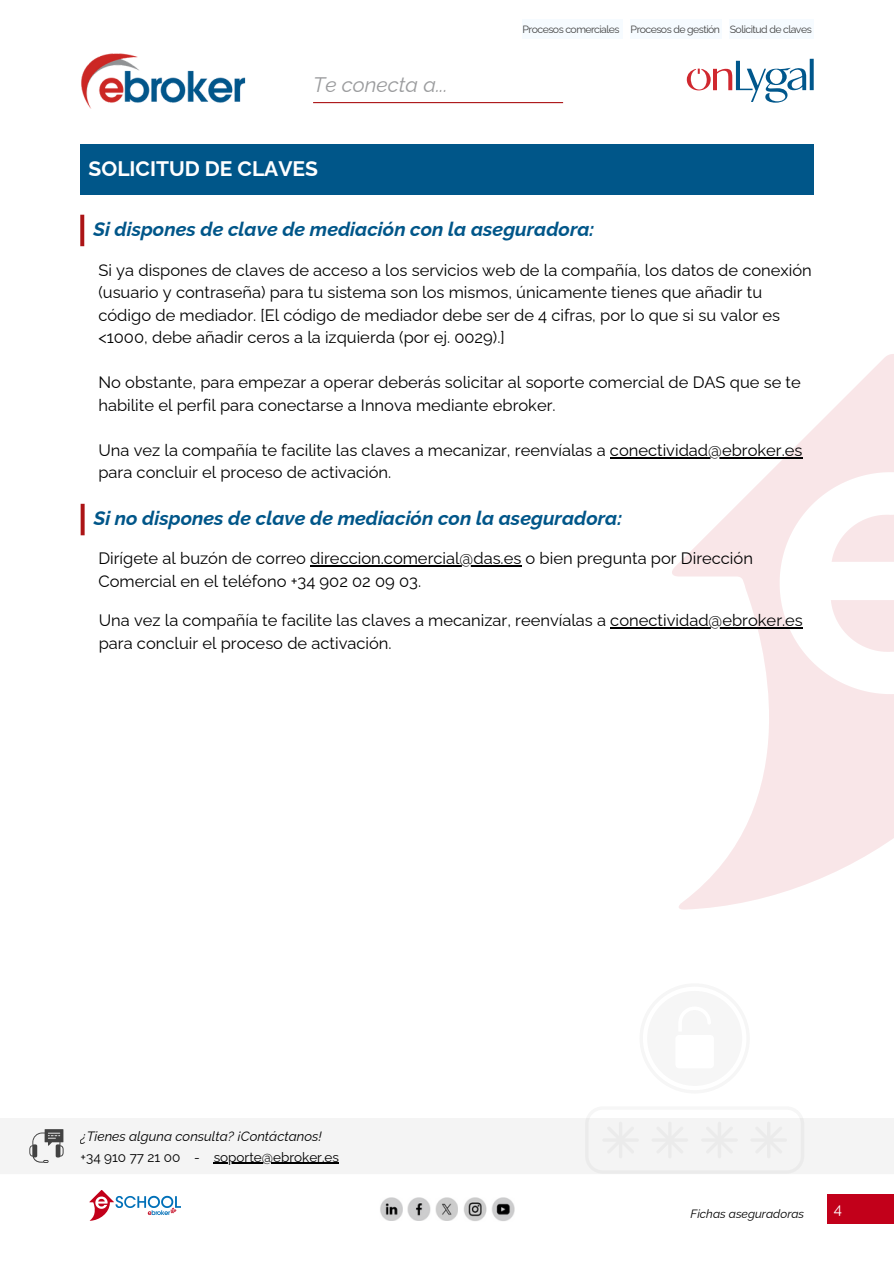
<style>
.page{position:relative;width:894px;height:1264px;background:#fff}
.page>*{position:absolute;margin:0;border:0;box-sizing:border-box;transform-origin:0 0}
.t1{font:700 21px "Raleway";color:#fff}
.t2{font:italic 21px "Raleway";color:#9b9c9e}
.t3{font:italic 700 19.5px "Raleway";color:#005689}
.t4{font:16.5px/22.5px "Raleway";color:#000}
.t5{font:15px "Raleway";color:#fff}
.t6{font:italic 13.5px/20.2px "Raleway";color:#000}
.t7{font:13.5px "Raleway";color:#000}
.t8{font:italic 12px "Raleway";color:#000}
.t9{font:10.5px "Raleway";letter-spacing:-.05em;color:#424242}
.s1{font-style:normal}
</style>
<div class="page">
<div style="left:826px;top:1194px;width:67px;height:29px;background:#c2001a"></div>
<svg style="left:671px;top:354px;width:222px;height:555px"></svg>
<svg style="left:831px;top:514px;width:62px;height:48px"></svg>
<img style="left:407px;top:1197px;width:24px;height:23px">
<img style="left:435px;top:1197px;width:23px;height:23px">
<img style="left:380px;top:1197px;width:23px;height:23px">
<img style="left:464px;top:1197px;width:23px;height:24px">
<img style="left:492px;top:1197px;width:22px;height:24px">
<svg style="left:89px;top:1190px;width:92px;height:30px"></svg>
<div style="left:81px;top:144px;width:732px;height:50px;background:#005689"></div>
<img style="left:81px;top:53px;width:165px;height:55px">
<hr style="left:313px;top:102px;width:250px;height:1px;background:#ac1416">
<div style="left:0;top:1118px;width:893px;height:56px;background:#f4f4f4"></div>
<hr style="left:214px;top:1162px;width:125px;height:1px;background:#000">
<svg style="left:29px;top:1129px;width:34px;height:33px"></svg>
<svg style="left:80px;top:215px;width:4px;height:31px"></svg>
<svg style="left:585px;top:1118px;width:219px;height:55px"></svg>
<div style="left:522px;top:19px;width:100px;height:20px;background:#f6fbff"></div>
<div style="left:630px;top:19px;width:91px;height:20px;background:#f6fbff"></div>
<div style="left:729px;top:19px;width:84px;height:20px;background:#f6fbff"></div>
<svg style="left:81px;top:504px;width:4px;height:31px"></svg>
<hr style="left:310px;top:565px;width:211px;height:1px;background:#000">
<svg style="left:686px;top:59px;width:127px;height:44px"></svg>
<hr style="left:609px;top:457px;width:193px;height:1px;background:#000">
<hr style="left:610px;top:627px;width:192px;height:1px;background:#000">
<h2 class="t2" style="left:313px;top:72px;width:136px">Te conecta a...</h2>
<p class="t1" style="left:89px;top:156px;width:231px">SOLICITUD DE CLAVES</p>
<h2 class="t9" style="left:522px;top:23px;width:98px">Procesos comerciales</h2>
<p class="t9" style="left:630px;top:23px;width:91px">Procesos de gestión</p>
<p class="t9" style="left:729px;top:23px;width:83px">Solicitud de claves</p>
<p class="t3" style="left:93px;top:218px;width:502px">Si dispones de clave de mediación con la aseguradora:</p>
<p class="t4" style="left:98px;top:259px;width:714px">Si ya dispones de claves de acceso a los servicios web de la compañía, los datos de conexión (usuario y contraseña) para tu sistema son los mismos, únicamente tienes que añadir tu código de mediador. [El código de mediador debe ser de 4 cifras, por lo que si su valor es &lt;1000, debe añadir ceros a la izquierda (por ej. 0029).]</p>
<h3 class="t4" style="left:98px;top:371px;width:703px">No obstante, para empezar a operar deberás solicitar al soporte comercial de DAS que se te habilite el perfil para conectarse a Innova mediante ebroker.</h3>
<p class="t4" style="left:98px;top:439px;width:705px">Una vez la compañía te facilite las claves a mecanizar, reenvíalas a conectividad@ebroker.es</p>
<p class="t4" style="left:98px;top:461px;width:294px">para concluir el proceso de activación.</p>
<h2 class="t3" style="left:94px;top:507px;width:529px">Si no dispones de clave de mediación con la aseguradora:</h2>
<h2 class="t4" style="left:98px;top:547px;width:656px">Dirígete al buzón de correo direccion.comercial@das.es o bien pregunta por Dirección</h2>
<p class="t4" style="left:98px;top:569px;width:324px">Comercial en el teléfono +34 902 02 09 03.</p>
<p class="t4" style="left:99px;top:609px;width:705px">Una vez la compañía te facilite las claves a mecanizar, reenvíalas a conectividad@ebroker.es</p>
<p class="t4" style="left:99px;top:631px;width:294px">para concluir el proceso de activación.</p>
<p class="t6" style="left:81px;top:1126px;width:243px">¿Tienes alguna consulta? ¡Contáctanos! <span class="s1">+34 910 77 21 00 -</span></p>
<p class="t7" style="left:214px;top:1148px;width:127px">soporte@ebroker.es</p>
<h2 class="t8" style="left:690px;top:1206px;width:115px">Fichas aseguradoras</h2>
<p class="t5" style="left:833px;top:1199px;width:10px">4</p>
</div>
